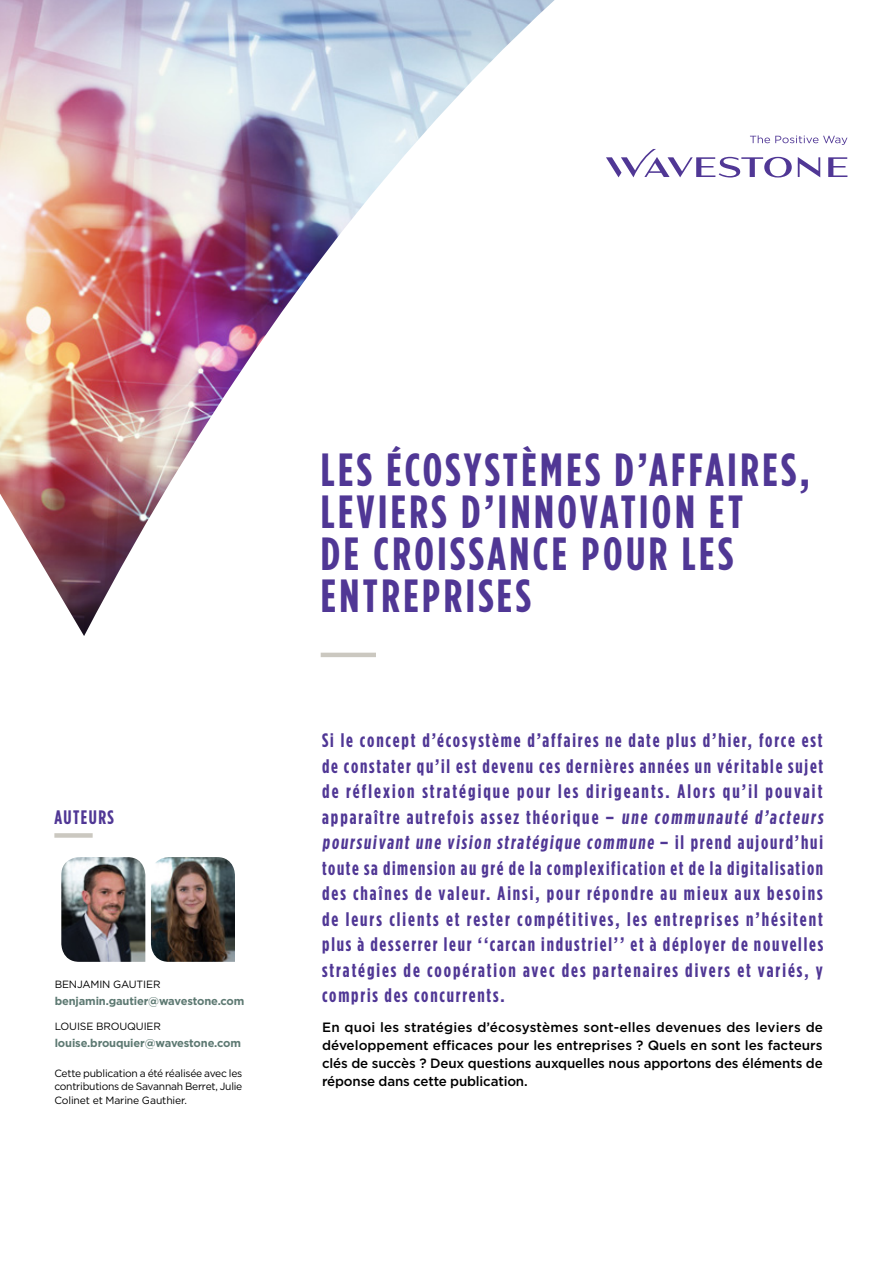
<style>
.page{position:relative;width:893px;height:1263px;background:#fff}
.page>*{position:absolute;margin:0;border:0;box-sizing:border-box;transform-origin:0 0}
.t1{font:700 46.5px/42px "Gotham Condensed";letter-spacing:.075em;color:#503795}
.t2{font:700 19.5px/25.5px "Gotham Condensed";letter-spacing:.095em;color:#503795}
.t3{font:700 19.5px "Gotham Condensed";letter-spacing:.075em;color:#503795}
.t4{font:500 13.5px/18px "Gotham";letter-spacing:-.01em;color:#000;text-align:justify}
.t5{font:700 11.25px "Gotham";letter-spacing:-.01em;color:#5d7972}
.t6{font:10.5px/13.5px "Gotham";letter-spacing:-.01em;color:#000;text-align:justify}
</style>
<div class="page">
<img style="left:0;top:0;width:555px;height:636px">
<hr style="left:321px;top:653px;width:55px;height:4px;background:#cbc8c0">
<div style="left:54px;top:833px;width:39px;height:5px;background:#cbc8c0"></div>
<img style="left:151px;top:857px;width:84px;height:105px">
<img style="left:61px;top:857px;width:84px;height:105px">
<svg style="left:606px;top:135px;width:241px;height:43px"></svg>
<p class="t3" style="left:54px;top:805px;width:61px">AUTEURS</p>
<p class="t6" style="left:55px;top:977px;width:107px">BENJAMIN GAUTIER</p>
<p class="t5" style="left:55px;top:993px;width:191px">benjamin.gautier@wavestone.com</p>
<p class="t6" style="left:55px;top:1019px;width:108px">LOUISE BROUQUIER</p>
<p class="t5" style="left:55px;top:1035px;width:188px">louise.brouquier@wavestone.com</p>
<p class="t6" style="left:54px;top:1066px;width:189px">Cette publication a été réalisée avec les contributions de Savannah Berret, Julie Colinet et Marine Gauthier.</p>
<h1 class="t1" style="left:321px;top:448px;width:491px">LES ÉCOSYSTÈMES D’AFFAIRES,<br>LEVIERS D’INNOVATION ET<br>DE CROISSANCE POUR LES<br>ENTREPRISES</h1>
<p class="t2" style="left:322px;top:728px;width:505px">Si le concept d’écosystème d’affaires ne date plus d’hier, force est de constater qu’il est devenu ces dernières années un véritable sujet de réflexion stratégique pour les dirigeants. Alors qu’il pouvait apparaître autrefois assez théorique – une communauté d’acteurs poursuivant une vision stratégique commune – i l p re n d a u j o u r d ’ h u i toute sa dimension au gré de la complexification et de la digitalisation des chaînes de valeur. Ainsi, pour répondre au mieux aux besoins de leurs clients et rester compétitives, les entreprises n’hésitent plus à desserrer leur ‘‘carcan industriel’’ et à déployer de nouvelles stratégies de coopération avec des partenaires divers et variés, y compris des concurrents.</p>
<p class="t4" style="left:322px;top:1018px;width:502px">En quoi les stratégies d’écosystèmes sont-elles devenues des leviers de développement efficaces pour les entreprises ? Quels en sont les facteurs clés de succès ? Deux questions auxquelles nous apportons des éléments de réponse dans cette publication.</p>
</div>
